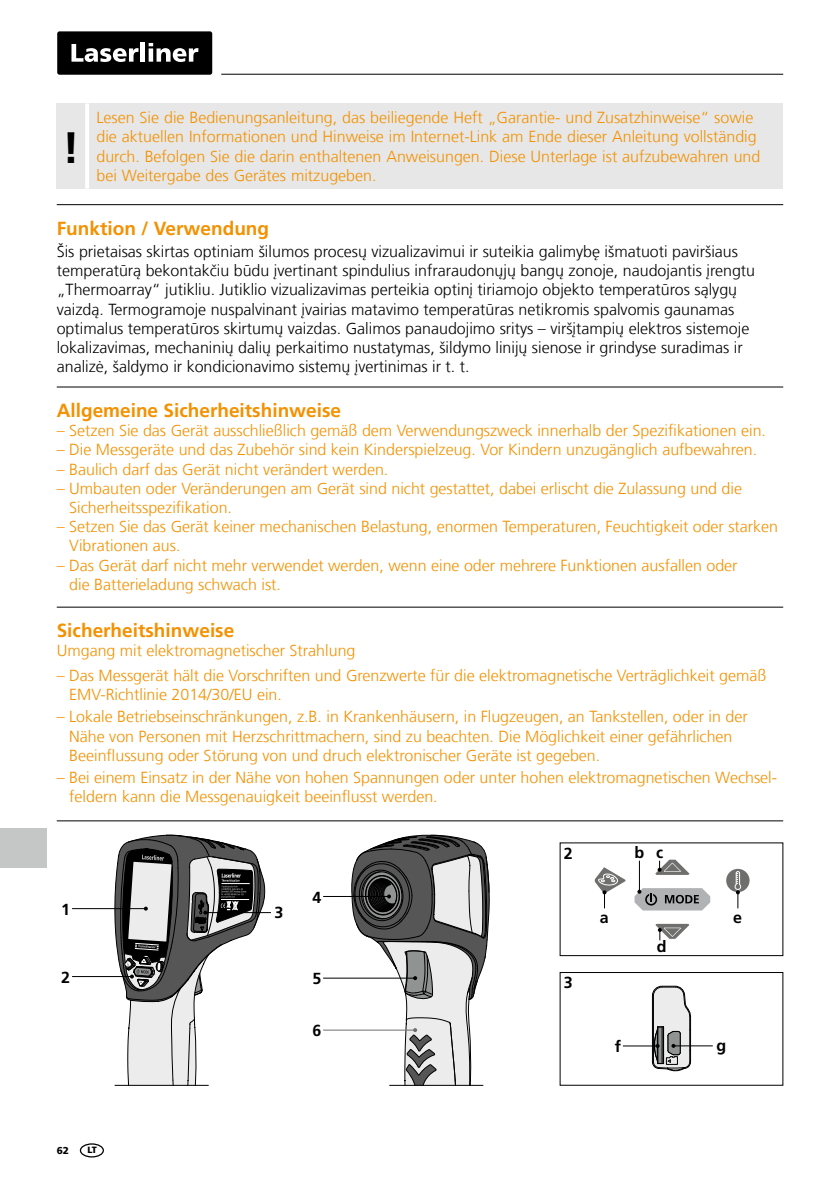
<style>
.page{position:relative;width:840px;height:1191px;background:#fff}
.page>*{position:absolute;margin:0;border:0;box-sizing:border-box;transform-origin:0 0}
.t1{font:700 44px "Frutiger LT Com";color:#000}
.t2{font:700 19px "Frutiger LT Com";color:#f39100}
.t3{font:300 16px/19.2px "Frutiger LT Com";color:#f39100}
.t4{font:300 16px/19.2px "Frutiger LT Com";color:#000}
.t5{font:700 16px "Frutiger LT Com";color:#000}
.t6{font:900 10px "Frutiger LT Com";color:#000}
.t7{font:900 9px "Frutiger LT Com";color:#000}
</style>
<div class="page">
<hr style="left:221px;top:74px;width:561px;height:1px;background:#000">
<div style="left:57px;top:31px;width:155px;height:44px;background:#000;border-radius:2px"></div>
<svg style="left:71px;top:44px;width:67px;height:18px"></svg>
<hr style="left:141px;top:43px;width:4px;height:19px;background:#fff">
<svg style="left:148px;top:43px;width:50px;height:19px"></svg>
<div style="left:80px;top:1143px;width:24px;height:14px;border:1px solid #000;border-radius:50%"></div>
<hr style="left:57px;top:204px;width:725px;height:1px;background:#000">
<hr style="left:57px;top:386px;width:725px;height:1px;background:#000">
<hr style="left:57px;top:606px;width:725px;height:1px;background:#000">
<hr style="left:57px;top:820px;width:725px;height:1px;background:#000">
<hr style="left:205px;top:912px;width:66px;height:1px;background:#000">
<hr style="left:72px;top:908px;width:74px;height:1px;background:#000">
<hr style="left:72px;top:976px;width:60px;height:1px;background:#000">
<svg style="left:114px;top:835px;width:151px;height:250px"></svg>
<hr style="left:323px;top:896px;width:66px;height:1px;background:#000">
<hr style="left:323px;top:977px;width:92px;height:1px;background:#000">
<hr style="left:323px;top:1029px;width:92px;height:1px;background:#6f6f6e">
<svg style="left:351px;top:835px;width:138px;height:250px"></svg>
<div style="left:725px;top:869px;width:24px;height:23px;background:#6f6f6e;border-radius:50%"></div>
<div style="left:559px;top:842px;width:223px;height:114px;border:1px solid #000"></div>
<div style="left:559px;top:972px;width:223px;height:113px;border:1px solid #000"></div>
<hr style="left:638px;top:860px;width:1px;height:31px;background:#000">
<svg style="left:634px;top:888px;width:75px;height:22px;background:#9e9fa0"></svg>
<svg style="left:594px;top:867px;width:31px;height:41px"></svg>
<svg style="left:734px;top:871px;width:7px;height:37px"></svg>
<svg style="left:655px;top:859px;width:34px;height:16px"></svg>
<svg style="left:655px;top:924px;width:34px;height:16px"></svg>
<hr style="left:622px;top:1045px;width:35px;height:1px;background:#000">
<hr style="left:673px;top:1045px;width:39px;height:1px;background:#000">
<svg style="left:651px;top:986px;width:39px;height:85px;background:#b2b2b2"></svg>
<hr style="left:115px;top:1085px;width:93px;height:1px;background:#000">
<hr style="left:389px;top:1085px;width:94px;height:1px;background:#000">
<div style="left:0;top:828px;width:46px;height:39px;background:#c5c6c6"></div>
<div style="left:57px;top:103px;width:725px;height:86px;background:#e7e7e7"></div>
<hr style="left:85px;top:103px;width:4px;height:86px;background:#fff">
<h1 class="t1" style="left:62px;top:121px;width:19px">!</h1>
<p class="t3" style="left:96px;top:108px;width:665px">Lesen Sie die Bedienungsanleitung, das beiliegende Heft „Garantie- und Zusatzhinweise“ sowie die aktuellen Informationen und Hinweise im Internet-Link am Ende dieser Anleitung vollständig durch. Befolgen Sie die darin enthaltenen Anweisungen. Diese Unterlage ist aufzubewahren und bei Weitergabe des Gerätes mitzugeben.</p>
<p class="t2" style="left:57px;top:218px;width:214px">Funktion / Verwendung</p>
<p class="t4" style="left:57px;top:242px;width:699px">Šis prietaisas skirtas optiniam šilumos procesų vizualizavimui ir suteikia galimybę išmatuoti paviršiaus temperatūrą bekontakčiu būdu įvertinant spindulius infraraudonųjų bangų zonoje, naudojantis įrengtu „Thermoarray“ jutikliu. Jutiklio vizualizavimas perteikia optinį tiriamojo objekto temperatūros sąlygų vaizdą. Termogramoje nuspalvinant įvairias matavimo temperatūras netikromis spalvomis gaunamas optimalus temperatūros skirtumų vaizdas. Galimos panaudojimo sritys – viršįtampių elektros sistemoje lokalizavimas, mechaninių dalių perkaitimo nustatymas, šildymo linijų sienose ir grindyse suradimas ir analizė, šaldymo ir kondicionavimo sistemų įvertinimas ir t. t.</p>
<p class="t2" style="left:57px;top:399px;width:286px">Allgemeine Sicherheitshinweise</p>
<p class="t3" style="left:57px;top:421px;width:710px">– Setzen Sie das Gerät ausschließlich gemäß dem Verwendungszweck innerhalb der Spezifikationen ein.</p>
<p class="t3" style="left:57px;top:440px;width:701px">– Die Messgeräte und das Zubehör sind kein Kinderspielzeug. Vor Kindern unzugänglich aufbewahren.</p>
<p class="t3" style="left:57px;top:459px;width:333px">– Baulich darf das Gerät nicht verändert werden.</p>
<p class="t3" style="left:69px;top:479px;width:674px;text-indent:-12px">– Umbauten oder Veränderungen am Gerät sind nicht gestattet, dabei erlischt die Zulassung und die<br>Sicherheitsspezifikation.</p>
<p class="t3" style="left:69px;top:517px;width:710px;text-indent:-12px">– Setzen Sie das Gerät keiner mechanischen Belastung, enormen Temperaturen, Feuchtigkeit oder starken<br>Vibrationen aus.</p>
<p class="t3" style="left:69px;top:555px;width:669px;text-indent:-12px">– Das Gerät darf nicht mehr verwendet werden, wenn eine oder mehrere Funktionen ausfallen oder die Batterieladung schwach ist.</p>
<p class="t2" style="left:57px;top:619px;width:179px">Sicherheitshinweise</p>
<p class="t3" style="left:57px;top:641px;width:300px">Umgang mit elektromagnetischer Strahlung</p>
<p class="t3" style="left:69px;top:666px;width:698px;text-indent:-12px">– Das Messgerät hält die Vorschriften und Grenzwerte für die elektromagnetische Verträglichkeit gemäß<br>EMV-Richtlinie 2014/30/EU ein.</p>
<p class="t3" style="left:69px;top:707px;width:679px;text-indent:-12px">– Lokale Betriebseinschränkungen, z.B. in Krankenhäusern, in Flugzeugen, an Tankstellen, oder in der<br>Nähe von Personen mit Herzschrittmachern, sind zu beachten. Die Möglichkeit einer gefährlichen<br>Beeinflussung oder Störung von und druch elektronischer Geräte ist gegeben.</p>
<p class="t3" style="left:69px;top:767px;width:709px;text-indent:-12px">– Bei einem Einsatz in der Nähe von hohen Spannungen oder unter hohen elektromagnetischen Wechsel&shy;feldern kann die Messgenauigkeit beeinflusst werden.</p>
<p class="t5" style="left:61px;top:899px;width:10px">1</p>
<p class="t5" style="left:274px;top:902px;width:10px">3</p>
<p class="t5" style="left:61px;top:967px;width:10px">2</p>
<p class="t5" style="left:312px;top:887px;width:10px">4</p>
<p class="t5" style="left:312px;top:969px;width:10px">5</p>
<p class="t5" style="left:312px;top:1021px;width:10px">6</p>
<p class="t6" style="left:57px;top:1144px;width:14px">62</p>
<p class="t7" style="left:88px;top:1144px;width:11px">LT</p>
<p class="t5" style="left:563px;top:844px;width:10px">2</p>
<p class="t5" style="left:563px;top:973px;width:10px">3</p>
<p class="t5" style="left:634px;top:842px;width:11px">b</p>
<p class="t5" style="left:655px;top:842px;width:9px">c</p>
<p class="t5" style="left:599px;top:908px;width:10px">a</p>
<p class="t5" style="left:732px;top:908px;width:10px">e</p>
<p class="t5" style="left:656px;top:937px;width:11px">d</p>
<p class="t5" style="left:614px;top:1037px;width:8px">f</p>
<p class="t5" style="left:716px;top:1035px;width:11px">g</p>
</div>
